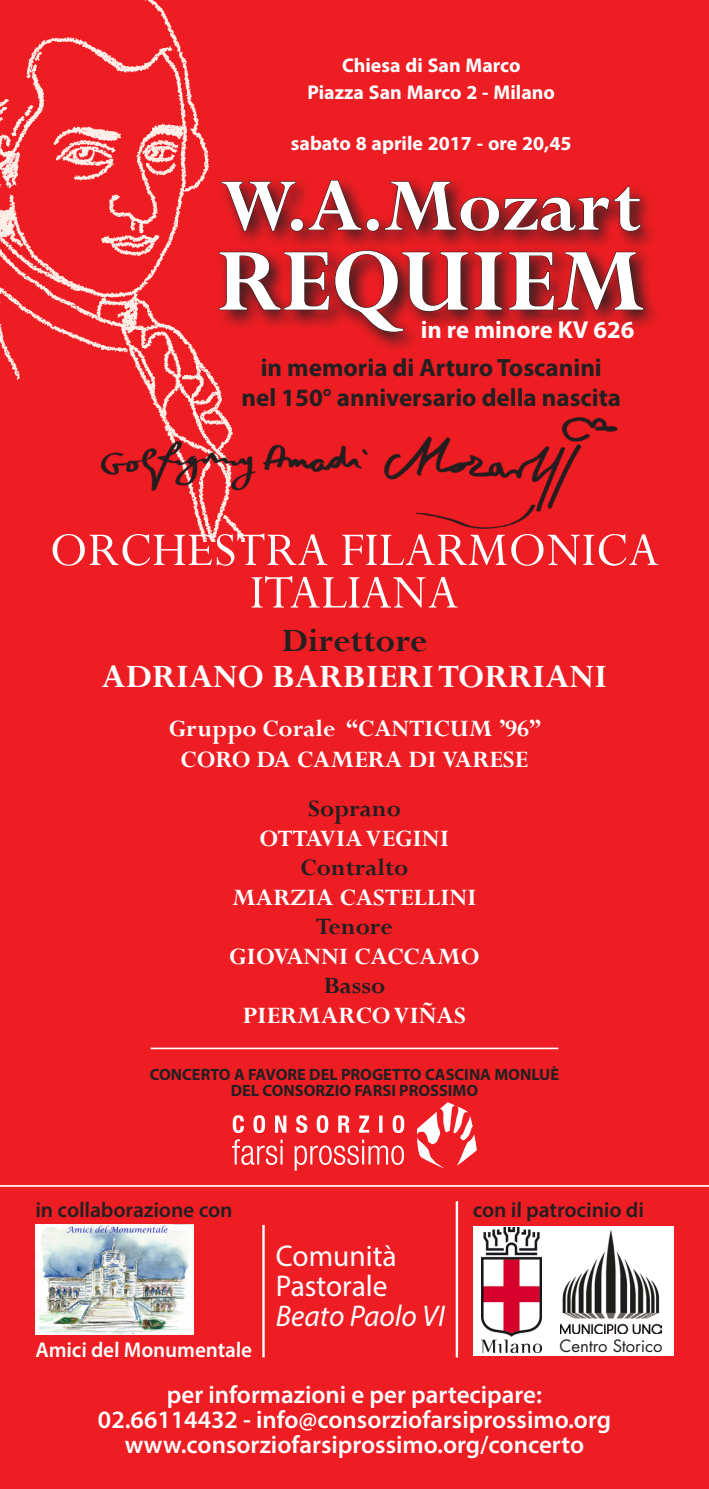
<style>
.page{position:relative;width:709px;height:1489px;background:#fff}
.page>*{position:absolute;margin:0;border:0;box-sizing:border-box;transform-origin:0 0}
.t1{font:700 98px "Perpetua";color:#fff}
.t2{font:700 81.75px "Perpetua";color:#fff}
.t3{font:52.75px/42.5px "Perpetua";color:#fff;text-align:center}
.t4{font:700 36.5px "Perpetua";color:#fff}
.t5{font:700 36.5px "Perpetua";color:#231f20}
.t6{font:30px/30px "Myriad Pro";color:#fff}
.t7{font:italic 30px "Myriad Pro";color:#fff}
.t8{font:700 27.75px/26.2px "Myriad Arabic";color:#fff;text-align:center}
.t9{font:700 26.25px/31.2px "Perpetua";color:#fff;text-align:center}
.t10{font:700 26.25px "Perpetua";color:#231f20}
.t11{font:600 25px/25px "Myriad Pro";color:#fff;text-align:center}
.t12{font:700 25px/30px "Myriad Pro";color:#231f20;text-align:center}
.t13{font:700 24.5px "Myriad Pro";color:#fff}
.t14{font:600 21.5px "Myriad Pro";color:#231f20}
.t15{font:600 21.5px "Myriad Pro";color:#fff}
.t16{font:700 16.5px/16.5px "Myriad Pro";color:#231f20;text-align:center}
.t17{font:16.5px "Futura";color:#231f20}
</style>
<div class="page">
<div style="left:0;top:0;width:709px;height:1488px;background:#ee1d23"></div>
<img style="left:0;top:0;width:246px;height:541px">
<img style="left:97px;top:415px;width:521px;height:117px">
<svg style="left:214px;top:175px;width:442px;height:178px"></svg>
<svg style="left:220px;top:179px;width:421px;height:53px"></svg>
<svg style="left:218px;top:249px;width:426px;height:84px"></svg>
<hr style="left:0;top:1184px;width:709px;height:2px;background:#fff">
<hr style="left:151px;top:1047px;width:407px;height:2px;background:#fff">
<svg style="left:417px;top:1102px;width:60px;height:66px"></svg>
<svg style="left:232px;top:1139px;width:172px;height:31px"></svg>
<svg style="left:233px;top:1115px;width:171px;height:17px"></svg>
<hr style="left:262px;top:1224px;width:3px;height:133px;background:#fff">
<hr style="left:456px;top:1201px;width:2px;height:156px;background:#fff">
<img style="left:35px;top:1224px;width:158px;height:110px">
<div style="left:472px;top:1225px;width:201px;height:130px;background:#fff"></div>
<img style="left:481px;top:1227px;width:60px;height:125px">
<img style="left:560px;top:1230px;width:101px;height:103px">
<p class="t8" style="left:307px;top:50px;width:249px">Chiesa di San Marco<br>Piazza San Marco 2 - Milano</p>
<p class="t8" style="left:291px;top:127px;width:282px">sabato 8 aprile 2017 - ore 20,45</p>
<h2 class="t2" style="left:221px;top:155px;width:422px">W.A.Mozart</h2>
<h1 class="t1" style="left:217px;top:220px;width:429px">REQUIEM</h1>
<p class="t13" style="left:421px;top:314px;width:215px">in re minore KV 626</p>
<p class="t12" style="left:241px;top:351px;width:381px">in memoria di Arturo Toscanini nel 150° anniversario della nascita</p>
<h3 class="t3" style="left:49px;top:527px;width:611px">ORCHESTRA FILARMONICA<br>ITALIANA</h3>
<h3 class="t5" style="left:282px;top:617px;width:147px">Direttore</h3>
<h3 class="t4" style="left:101px;top:654px;width:507px">ADRIANO BARBIERI TORRIANI</h3>
<p class="t9" style="left:169px;top:712px;width:374px">Gruppo Corale “CANTICUM ’96”<br>CORO DA CAMERA DI VARESE</p>
<p class="t10" style="left:308px;top:792px;width:94px">Soprano</p>
<p class="t9" style="left:260px;top:822px;width:191px">OTTAVIA VEGINI</p>
<p class="t10" style="left:300px;top:851px;width:109px">Contralto</p>
<p class="t9" style="left:232px;top:881px;width:246px">MARZIA CASTELLINI</p>
<p class="t10" style="left:316px;top:910px;width:78px">Tenore</p>
<p class="t9" style="left:229px;top:940px;width:252px">GIOVANNI CACCAMO</p>
<p class="t10" style="left:324px;top:969px;width:63px">Basso</p>
<p class="t9" style="left:243px;top:999px;width:225px">PIERMARCO VIÑAS</p>
<p class="t16" style="left:150px;top:1065px;width:411px">CONCERTO A FAVORE DEL PROGETTO CASCINA MONLUÈ<br>DEL CONSORZIO FARSI PROSSIMO</p>
<p class="t14" style="left:35px;top:1196px;width:199px">in collaborazione con</p>
<p class="t14" style="left:472px;top:1196px;width:173px">con il patrocinio di</p>
<p class="t15" style="left:35px;top:1336px;width:218px">Amici del Monumentale</p>
<p class="t6" style="left:276px;top:1239px;width:122px">Comunità<br>Pastorale</p>
<p class="t7" style="left:276px;top:1296px;width:170px">Beato Paolo VI</p>
<p class="t17" style="left:559px;top:1334px;width:105px">Centro Storico</p>
<p class="t11" style="left:98px;top:1381px;width:514px">per informazioni e per partecipare:<br>02.66114432 - info@consorziofarsiprossimo.org www.consorziofarsiprossimo.org/concerto</p>
</div>
